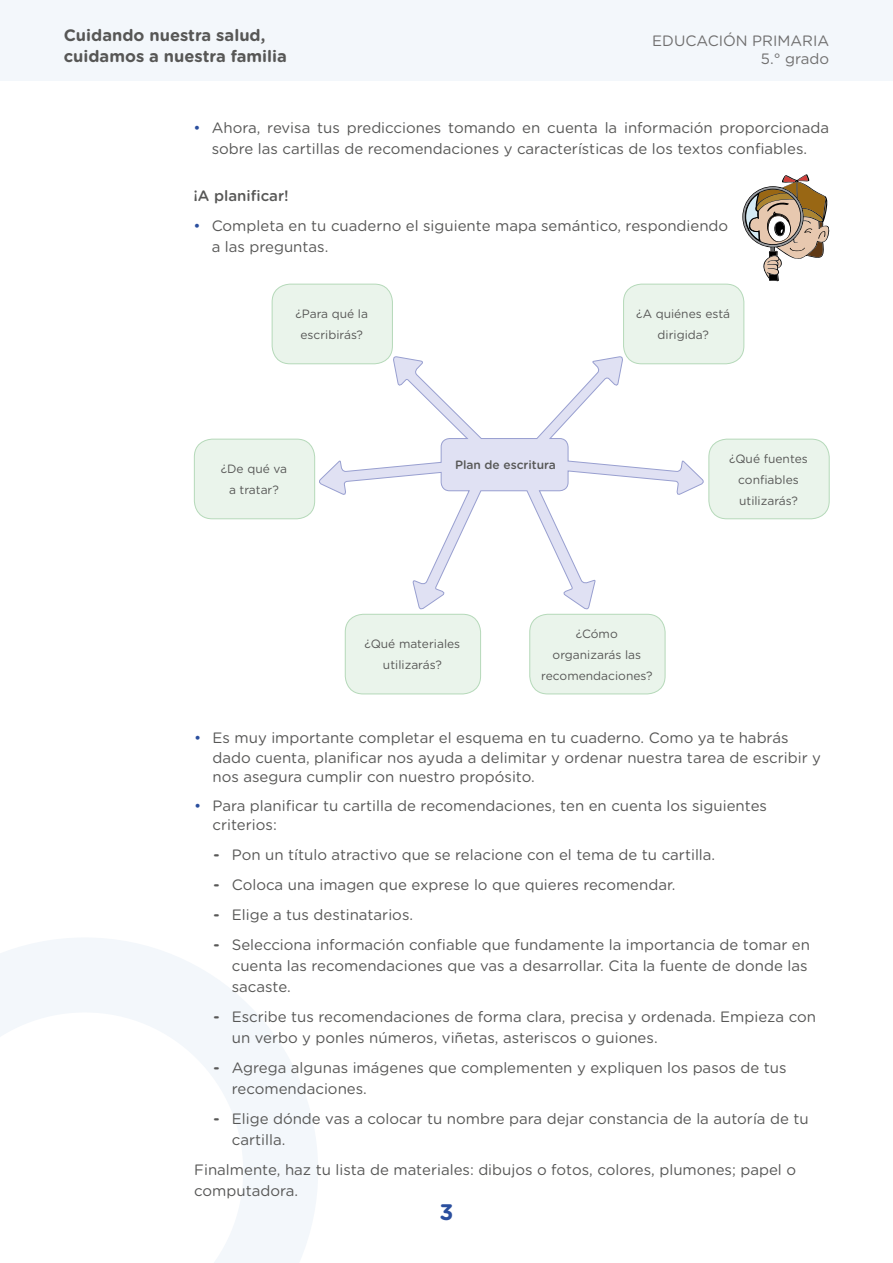
<style>
.page{position:relative;width:893px;height:1263px;background:#fff}
.page>*{position:absolute;margin:0;border:0;box-sizing:border-box;transform-origin:0 0}
.t1{font:700 22.5px "Gotham Rounded";color:#2b4f9e}
.t2{font:700 16.5px/21px "Gotham Rounded";color:#575756}
.t3{font:15px/21px "Gotham Rounded";color:#575756}
.t4{font:15px/18px "Gotham Rounded";color:#706f6f;text-align:right}
.t5{font:500 15px "Gotham Rounded";color:#575756}
.t6{font:12px/21px "Gotham Rounded";color:#575756;text-align:center}
.t7{font:500 12px "Gotham Rounded";color:#575756}
.s1{color:#2b4f9e}
.s2{font-weight:700}
</style>
<div class="page">
<div style="left:0;top:0;width:893px;height:81px;background:#f3f7fb"></div>
<svg style="left:0;top:938px;width:318px;height:325px"></svg>
<div style="left:272px;top:284px;width:120px;height:80px;background:#eaf4eb;border-radius:18px"></div>
<div style="left:272px;top:284px;width:121px;height:80px;border:1px solid #b5d9b9;border-radius:18px"></div>
<div style="left:194px;top:439px;width:121px;height:80px;background:#eaf4eb;border-radius:18px"></div>
<div style="left:194px;top:439px;width:121px;height:80px;border:1px solid #b5d9b9;border-radius:18px"></div>
<div style="left:345px;top:614px;width:136px;height:80px;background:#eaf4eb;border-radius:18px"></div>
<div style="left:345px;top:614px;width:136px;height:80px;border:1px solid #b5d9b9;border-radius:18px"></div>
<div style="left:624px;top:284px;width:120px;height:80px;background:#eaf4eb;border-radius:18px"></div>
<div style="left:623px;top:284px;width:121px;height:80px;border:1px solid #b5d9b9;border-radius:18px"></div>
<div style="left:709px;top:439px;width:120px;height:80px;background:#eaf4eb;border-radius:18px"></div>
<div style="left:708px;top:439px;width:122px;height:80px;border:1px solid #b5d9b9;border-radius:18px"></div>
<div style="left:530px;top:614px;width:135px;height:80px;background:#eaf4eb;border-radius:18px"></div>
<div style="left:529px;top:614px;width:136px;height:80px;border:1px solid #b5d9b9;border-radius:18px"></div>
<svg style="left:742px;top:174px;width:88px;height:107px"></svg>
<svg style="left:316px;top:355px;width:389px;height:255px"></svg>
<p class="t2" style="left:64px;top:24px;width:225px">Cuidando nuestra salud, cuidamos a nuestra familia</p>
<p class="t4" style="left:652px;top:31px;width:178px">EDUCACIÓN PRIMARIA<br>5.° grado</p>
<p class="t3" style="left:193px;top:117px;width:637px;text-align:center"><span class="s1">•</span> Ahora, revisa tus predicciones tomando en cuenta la información proporcionada sobre las cartillas de recomendaciones y características de los textos confiables.</p>
<p class="t5" style="left:193px;top:185px;width:97px">¡A planificar!</p>
<p class="t3" style="left:212px;top:214px;width:518px;text-indent:-18px"><span class="s1">•</span> Completa en tu cuaderno el siguiente mapa semántico, respondiendo a las preguntas.</p>
<p class="t6" style="left:295px;top:303px;width:74px">¿Para qué la escribirás?</p>
<p class="t6" style="left:221px;top:458px;width:68px">¿De qué va a tratar?</p>
<p class="t7" style="left:455px;top:456px;width:103px">Plan de escritura</p>
<p class="t6" style="left:636px;top:303px;width:95px">¿A quiénes está dirigida?</p>
<p class="t6" style="left:729px;top:447px;width:80px">¿Qué fuentes confiables utilizarás?</p>
<p class="t6" style="left:364px;top:633px;width:97px">¿Qué materiales utilizarás?</p>
<p class="t6" style="left:541px;top:623px;width:113px">¿Cómo organizarás las recomendaciones?</p>
<p class="t3" style="left:213px;top:727px;width:610px;line-height:19.5px;text-indent:-18px"><span class="s1">•</span> Es muy importante completar el esquema en tu cuaderno. Como ya te habrás dado cuenta, planificar nos ayuda a delimitar y ordenar nuestra tarea de escribir y nos asegura cumplir con nuestro propósito.</p>
<p class="t3" style="left:213px;top:795px;width:556px;line-height:19.5px;text-indent:-18px"><span class="s1">•</span> Para planificar tu cartilla de recomendaciones, ten en cuenta los siguientes criterios:</p>
<p class="t3" style="left:214px;top:844px;width:503px"><span class="s2">-</span> Pon un título atractivo que se relacione con el tema de tu cartilla.</p>
<p class="t3" style="left:214px;top:874px;width:463px"><span class="s2">-</span> Coloca una imagen que exprese lo que quieres recomendar.</p>
<p class="t3" style="left:214px;top:904px;width:201px"><span class="s2">-</span> Elige a tus destinatarios.</p>
<p class="t3" style="left:232px;top:934px;width:580px;text-indent:-18px"><span class="s2">-</span> Selecciona información confiable que fundamente la importancia de tomar en cuenta las recomendaciones que vas a desarrollar. Cita la fuente de donde las sacaste.</p>
<p class="t3" style="left:232px;top:1006px;width:586px;text-indent:-18px"><span class="s2">-</span> Escribe tus recomendaciones de forma clara, precisa y ordenada. Empieza con un verbo y ponles números, viñetas, asteriscos o guiones.</p>
<p class="t3" style="left:232px;top:1057px;width:556px;text-indent:-18px"><span class="s2">-</span> Agrega algunas imágenes que complementen y expliquen los pasos de tus recomendaciones.</p>
<p class="t3" style="left:232px;top:1108px;width:578px;text-indent:-18px"><span class="s2">-</span> Elige dónde vas a colocar tu nombre para dejar constancia de la autoría de tu cartilla.</p>
<p class="t3" style="left:194px;top:1159px;width:603px">Finalmente, haz tu lista de materiales: dibujos o fotos, colores, plumones; papel o computadora.</p>
<h1 class="t1" style="left:439px;top:1195px;width:15px">3</h1>
</div>
